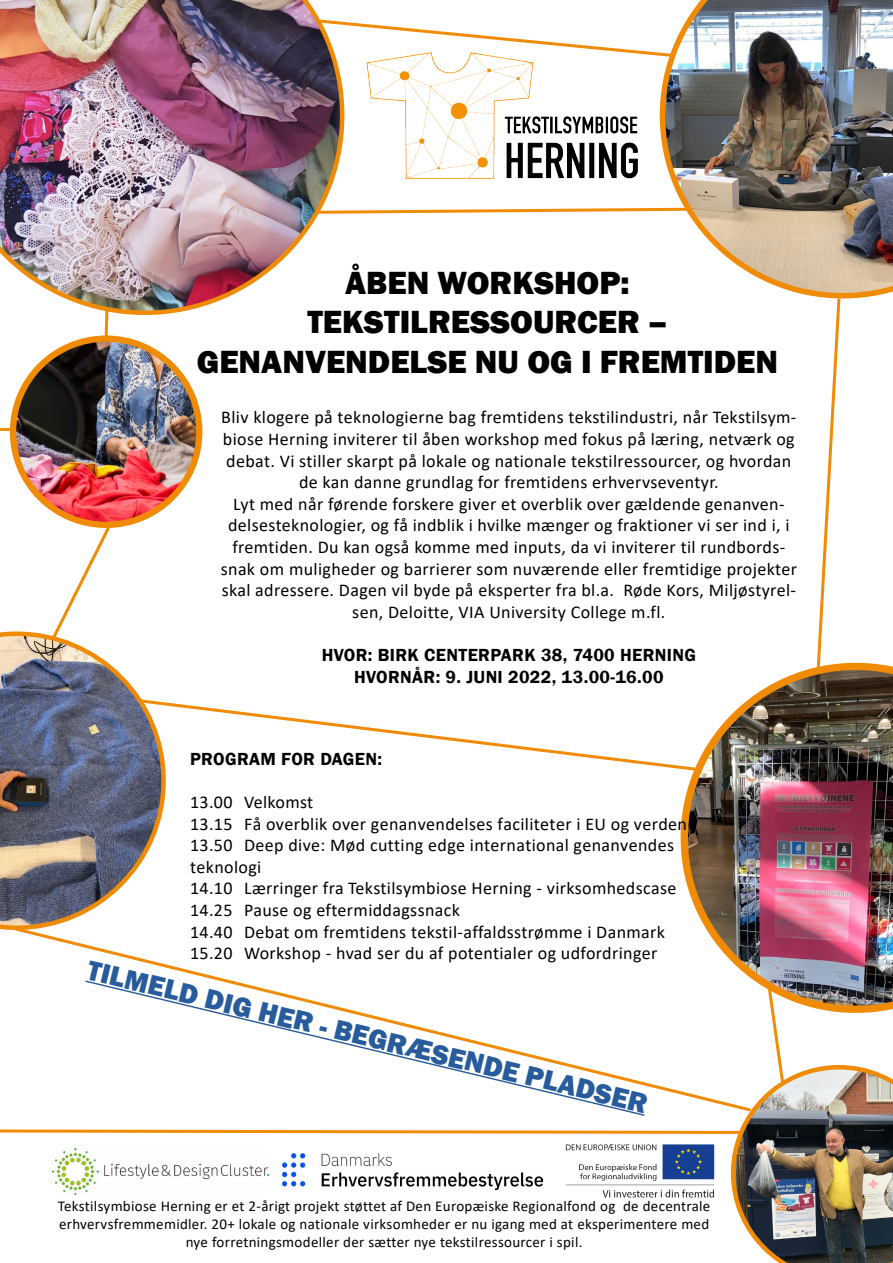
<style>
.page{position:relative;width:893px;height:1263px;background:#fff}
.page>*{position:absolute;margin:0;border:0;box-sizing:border-box;transform-origin:0 0}
.t1{font:800 33px/39.6px "Franklin Gothic";color:#000;text-align:center}
.t2{font:800 28.5px "Franklin Gothic";color:#275b9b}
.t3{font:18px/21.6px "Calibri";letter-spacing:.02em;color:#000;text-align:center}
.t4{font:600 18px/21.6px "Franklin Gothic";letter-spacing:.02em;color:#000;text-align:center}
.t5{font:15px/18px "Calibri";letter-spacing:.02em;color:#000;text-align:center}
</style>
<div class="page">
<svg style="left:0;top:632px;width:166px;height:298px"></svg>
<img style="left:659px;top:0;width:233px;height:298px">
<img style="left:0;top:0;width:344px;height:315px">
<img style="left:680px;top:663px;width:212px;height:321px">
<img style="left:13px;top:339px;width:186px;height:186px;border-radius:93px">
<div style="left:10px;top:336px;width:192px;height:192px;border:6px solid #f08b05;border-radius:50%"></div>
<svg style="left:315px;top:18px;width:361px;height:41px"></svg>
<svg style="left:103px;top:308px;width:7px;height:32px"></svg>
<svg style="left:814px;top:295px;width:28px;height:382px"></svg>
<svg style="left:50px;top:524px;width:62px;height:117px"></svg>
<svg style="left:12px;top:925px;width:742px;height:59px"></svg>
<svg style="left:134px;top:697px;width:567px;height:76px"></svg>
<svg style="left:0;top:423px;width:13px;height:10px"></svg>
<svg style="left:0;top:984px;width:892px;height:279px"></svg>
<svg style="left:316px;top:206px;width:375px;height:9px"></svg>
<img style="left:283px;top:1154px;width:259px;height:35px">
<img style="left:565px;top:1143px;width:149px;height:57px">
<img style="left:367px;top:53px;width:270px;height:125px">
<svg style="left:84px;top:979px;width:562px;height:138px"></svg>
<img style="left:53px;top:1148px;width:216px;height:47px">
<h1 class="t1" style="left:197px;top:263px;width:583px">ÅBEN WORKSHOP:<br>TEKSTILRESSOURCER –<br>GENANVENDELSE NU OG I FREMTIDEN</h1>
<p class="t3" style="left:221px;top:406px;width:577px">Bliv klogere på teknologierne bag fremtidens tekstilindustri, når Tekstilsym&shy;biose Herning inviterer til åben workshop med fokus på læring, netværk og debat. Vi stiller skarpt på lokale og nationale tekstilressourcer, og hvordan de kan danne grundlag for fremtidens erhvervseventyr.<br>Lyt med når førende forskere giver et overblik over gældende genanven&shy;delsesteknologier, og få indblik i hvilke mænger og fraktioner vi ser ind i, i fremtiden. Du kan også komme med inputs, da vi inviterer til rundbords&shy;snak om muligheder og barrierer som nuværende eller fremtidige projekter skal adressere. Dagen vil byde på eksperter fra bl.a. Røde Kors, Miljøstyrel&shy;sen, Deloitte, VIA University College m.fl.</p>
<p class="t4" style="left:322px;top:644px;width:376px">HVOR: BIRK CENTERPARK 38, 7400 HERNING<br>HVORNÅR: 9. JUNI 2022, 13.00-16.00</p>
<p class="t4" style="left:190px;top:748px;width:193px">PROGRAM FOR DAGEN:</p>
<p class="t3" style="left:190px;top:791px;width:498px;text-align:left">13.00 Velkomst<br>13.15 Få overblik over genanvendelses faciliteter i EU og verden 13.50 Deep dive: Mød cutting edge international genanvendes teknologi<br>14.10 Lærringer fra Tekstilsymbiose Herning - virksomhedscase 14.25 Pause og eftermiddagssnack<br>14.40 Debat om fremtidens tekstil-affaldsstrømme i Danmark 15.20 Workshop - hvad ser du af potentialer og udfordringer</p>
<h2 class="t2" style="left:93px;top:950px;width:576px;rotate:14deg">TILMELD DIG HER - BEGRÆSENDE PLADSER</h2>
<p class="t5" style="left:58px;top:1197px;width:654px">Tekstilsymbiose Herning er et 2-årigt projekt støttet af Den Europæiske Regionalfond og de decentrale erhvervsfremmemidler. 20+ lokale og nationale virksomheder er nu igang med at eksperimentere med nye forretningsmodeller der sætter nye tekstilressourcer i spil.</p>
</div>
